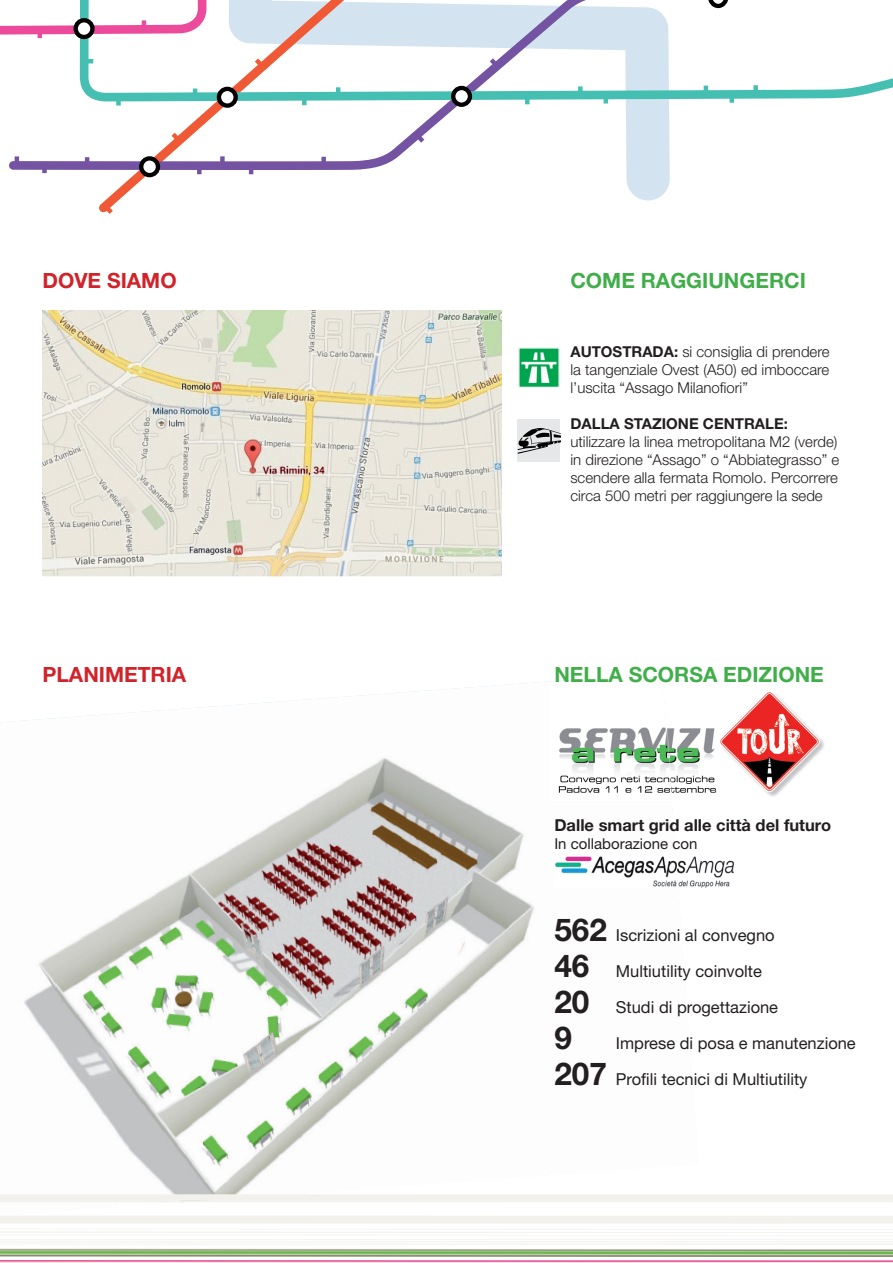
<style>
.page{position:relative;width:893px;height:1263px;background:#fff}
.page>*{position:absolute;margin:0;border:0;box-sizing:border-box;transform-origin:0 0}
.t1{font:700 31.5px "Helvetica Neue";color:#231f20}
.t2{font:700 21px "Helvetica Neue";color:#40ae49}
.t3{font:700 21px "Helvetica Neue";color:#d1232a}
.t4{font:16.5px/36px "Helvetica Neue";color:#231f20}
.t5{font:700 16.5px "Helvetica Neue";color:#231f20}
.t6{font:300 15px/18px "Helvetica Neue";color:#231f20;text-align:justify}
.t7{font:700 15px "Helvetica Neue";color:#231f20}
.t8{font:15px "Helvetica Neue";color:#231f20}
.s1{font-weight:700}
.s2{font-weight:700;font-size:31.5px}
</style>
<div class="page">
<img style="left:0;top:673px;width:696px;height:492px">
<svg style="left:99px;top:174px;width:571px;height:40px"></svg>
<svg style="left:9px;top:38px;width:661px;height:136px"></svg>
<svg style="left:76px;top:38px;width:817px;height:67px"></svg>
<div style="left:74px;top:18px;width:21px;height:21px;border:4px solid #000;border-radius:50%"></div>
<svg style="left:141px;top:158px;width:17px;height:17px"></svg>
<div style="left:139px;top:156px;width:21px;height:21px;border:4px solid #000;border-radius:50%"></div>
<svg style="left:219px;top:89px;width:17px;height:17px"></svg>
<div style="left:217px;top:87px;width:21px;height:21px;border:4px solid #000;border-radius:50%"></div>
<svg style="left:453px;top:88px;width:17px;height:17px"></svg>
<div style="left:451px;top:86px;width:21px;height:21px;border:4px solid #000;border-radius:50%"></div>
<svg style="left:0;top:0;width:728px;height:38px"></svg>
<svg style="left:143px;top:1165px;width:127px;height:6px"></svg>
<svg style="left:0;top:1171px;width:893px;height:32px"></svg>
<svg style="left:0;top:1216px;width:893px;height:47px"></svg>
<img style="left:43px;top:310px;width:459px;height:266px">
<img style="left:518px;top:347px;width:42px;height:41px">
<div style="left:518px;top:420px;width:42px;height:42px;background:#e6e7e9"></div>
<svg style="left:518px;top:428px;width:42px;height:26px"></svg>
<img style="left:673px;top:685px;width:151px;height:117px">
<img style="left:672px;top:685px;width:1px;height:117px">
<img style="left:549px;top:685px;width:123px;height:117px">
<img style="left:554px;top:857px;width:180px;height:31px">
<h2 class="t3" style="left:43px;top:268px;width:136px">DOVE SIAMO</h2>
<h2 class="t3" style="left:43px;top:661px;width:145px">PLANIMETRIA</h2>
<h2 class="t2" style="left:570px;top:268px;width:237px">COME RAGGIUNGERCI</h2>
<p class="t6" style="left:570px;top:342px;width:261px"><span class="s1">AUTOSTRADA:</span> si consiglia di prendere la tangenziale Ovest (A50) ed imboccare l’uscita “Assago Milanofiori”</p>
<p class="t7" style="left:570px;top:414px;width:219px">DALLA STAZIONE CENTRALE:</p>
<p class="t6" style="left:570px;top:432px;width:270px;text-align:left">utilizzare la linea metropolitana M2 (verde) in direzione “Assago” o “Abbiategrasso” e scendere alla fermata Romolo. Percorrere circa 500 metri per raggiungere la sede</p>
<h2 class="t2" style="left:554px;top:661px;width:271px">NELLA SCORSA EDIZIONE</h2>
<p class="t5" style="left:554px;top:815px;width:278px">Dalle smart grid alle città del futuro</p>
<p class="t8" style="left:554px;top:835px;width:145px">In collaborazione con</p>
<p class="t4" style="left:554px;top:917px;width:222px"><span class="s2">562</span> Iscrizioni al convegno<br><span class="s2">46</span> Multiutility coinvolte</p>
<h1 class="t1" style="left:554px;top:982px;width:37px">20</h1>
<p class="t4" style="left:616px;top:989px;width:164px">Studi di progettazione</p>
<h1 class="t1" style="left:554px;top:1018px;width:19px">9</h1>
<p class="t4" style="left:554px;top:1025px;width:303px;text-indent:62px">Imprese di posa e manutenzione<br><span class="s2">207</span> Profili tecnici di Multiutility</p>
</div>
